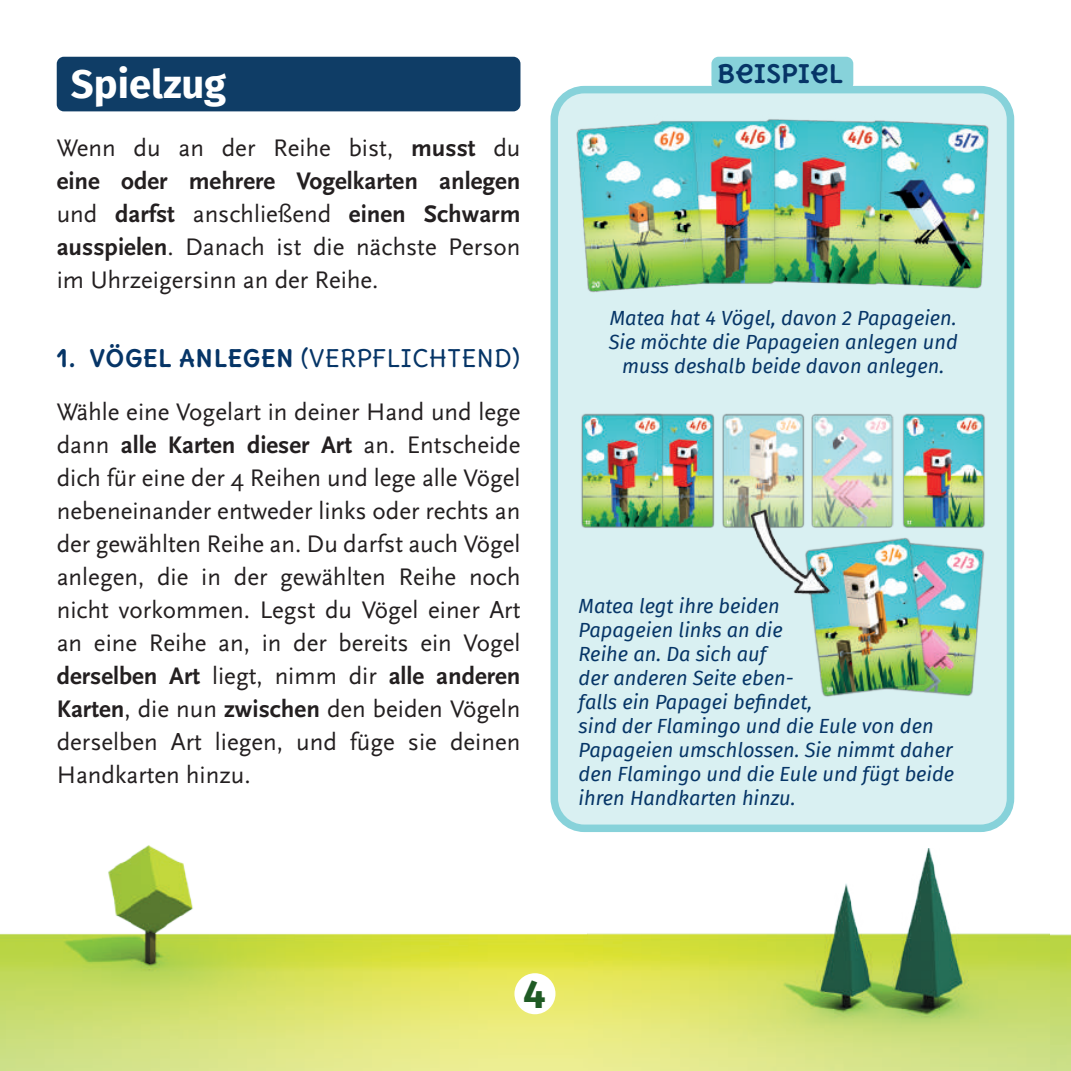
<style>
.page{position:relative;width:1071px;height:1071px;background:#fff}
.page>*{position:absolute;margin:0;border:0;box-sizing:border-box;transform-origin:0 0}
.t1{font:700 40px "Fira Sans";color:#fff}
.t2{font:700 40px "Fira Sans";color:#1f5a24}
.t3{font:25px/33px "Scala Sans";color:#231f20;text-align:justify}
.t4{font:700 25px "Delius Unicase";color:#063567}
.t5{font:23.75px "Delius Unicase";color:#063567}
.t6{font:italic 20px/24px "Fira Sans";color:#063567;text-align:center}
.s1{font-weight:700}
</style>
<div class="page">
<img style="left:1049px;top:933px;width:21px;height:137px">
<img style="left:587px;top:848px;width:462px;height:222px">
<img style="left:0;top:830px;width:587px;height:240px">
<div style="left:514px;top:972px;width:41px;height:41px;background:#fff;border-radius:50%"></div>
<div style="left:554px;top:90px;width:456px;height:738px;background:#d9f0f2;border-radius:30px"></div>
<div style="left:550px;top:86px;width:463px;height:745px;border:8px solid #87d2da;border-radius:30px"></div>
<div style="left:711px;top:57px;width:142px;height:34px;background:#87d2da;border-radius:7px"></div>
<img style="left:576px;top:119px;width:413px;height:174px">
<img style="left:581px;top:413px;width:404px;height:284px">
<div style="left:57px;top:57px;width:463px;height:54px;background:#0f3d66;border-radius:7px"></div>
<h1 class="t1" style="left:71px;top:50px;width:157px">Spielzug</h1>
<p class="t3" style="left:57px;top:132px;width:465px">Wenn du an der Reihe bist, <span class="s1">musst</span> du <span class="s1">eine oder mehrere Vogelkarten anlegen </span>und <span class="s1">darfst</span> anschließend <span class="s1">einen Schwarm ausspielen</span>. Danach ist die nächste Person im Uhrzeigersinn an der Reihe.</p>
<p class="t5" style="left:57px;top:343px;width:465px"><span class="s1">1. VÖGEL ANLEGEN</span> (VERPFLICHTEND)</p>
<p class="t3" style="left:57px;top:396px;width:465px">Wähle eine Vogelart in deiner Hand und lege dann <span class="s1">alle Karten dieser Art</span> an. Entscheide dich für eine der 4 Reihen und lege alle Vögel nebeneinander entweder links oder rechts an der gewählten Reihe an. Du darfst auch Vögel anlegen, die in der gewählten Reihe noch nicht vorkommen. Legst du Vögel einer Art an eine Reihe an, in der bereits ein Vogel <span class="s1">derselben Art</span> liegt, nimm dir <span class="s1">alle anderen Karten</span>, die nun <span class="s1">zwischen</span> den beiden Vögeln derselben Art liegen, und füge sie deinen Handkarten hinzu.</p>
<p class="t4" style="left:716px;top:57px;width:128px">BEISPIEL</p>
<p class="t6" style="left:608px;top:305px;width:350px">Matea hat 4 Vögel, davon 2 Papageien.<br>Sie möchte die Papageien anlegen und muss deshalb beide davon anlegen.</p>
<p class="t6" style="left:578px;top:593px;width:377px;text-align:left">Matea legt ihre beiden<br>Papageien links an die<br>Reihe an. Da sich auf<br>der anderen Seite eben-<br>falls ein Papagei befindet,<br>sind der Flamingo und die Eule von den<br>Papageien umschlossen. Sie nimmt daher den Flamingo und die Eule und fügt beide ihren Handkarten hinzu.</p>
<h1 class="t2" style="left:523px;top:960px;width:24px">4</h1>
</div>
